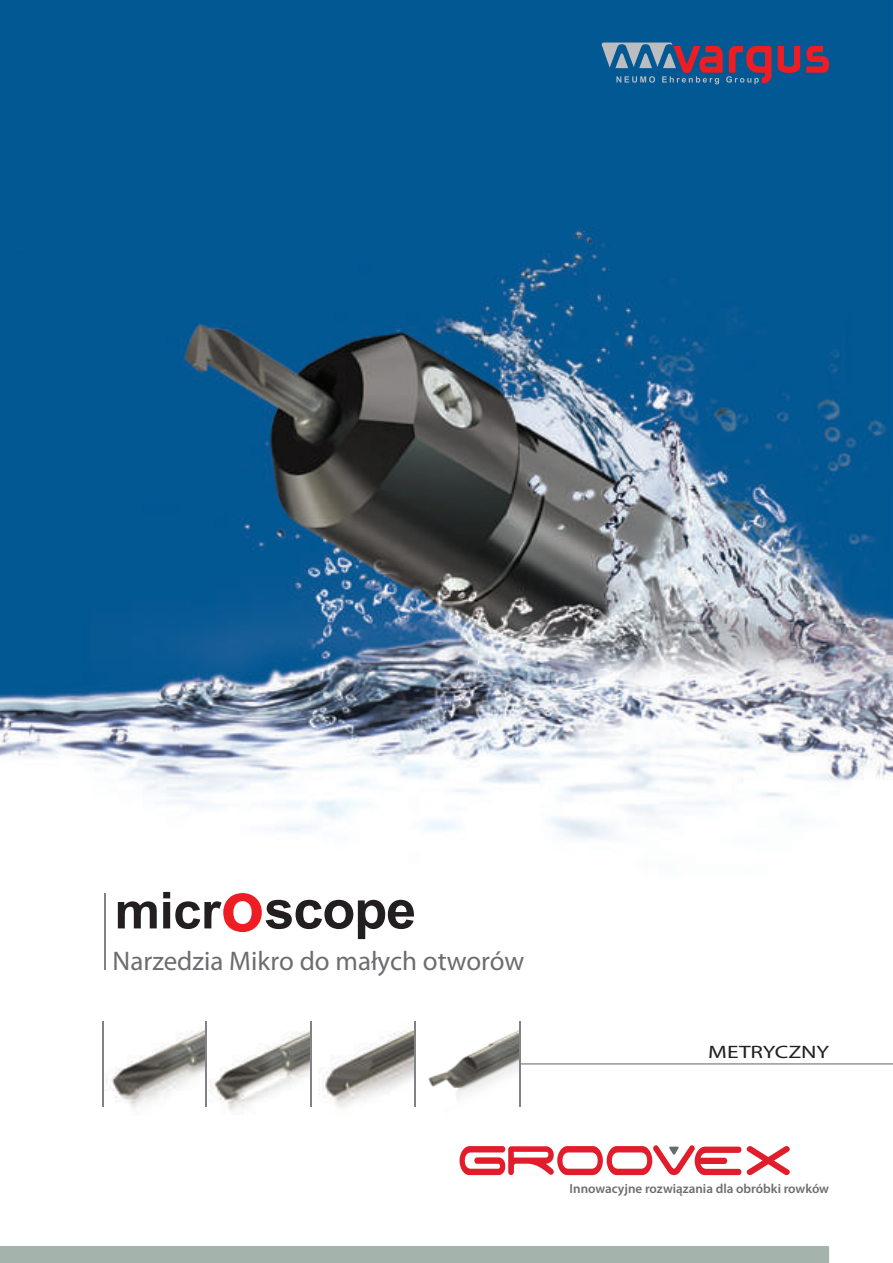
<style>
.page{position:relative;width:893px;height:1263px;background:#fff}
.page>*{position:absolute;margin:0;border:0;box-sizing:border-box;transform-origin:0 0}
.t1{font:700 54px "Arial";letter-spacing:-.02em;color:#231f20}
.t2{font:27px "Myriad Pro";color:#6c6d70}
.t3{font:18px "Myriad Pro";color:#231f20;scale:1.3 1}
.t4{font:600 13.05px "Myriad Pro";color:#6c6d70}
.s1{font-size:51px}
.s2{font-size:72px;color:#ee1d23}
</style>
<div class="page">
<img style="left:0;top:0;width:893px;height:1176px">
<img style="left:105px;top:1020px;width:102px;height:108px">
<img style="left:209px;top:1020px;width:102px;height:108px">
<img style="left:319px;top:1020px;width:96px;height:108px">
<img style="left:422px;top:1020px;width:97px;height:108px">
<svg style="left:778px;top:46px;width:22px;height:27px"></svg>
<svg style="left:806px;top:46px;width:23px;height:27px"></svg>
<svg style="left:602px;top:43px;width:169px;height:41px;background:#575d82"></svg>
<hr style="left:104px;top:894px;width:2px;height:76px;background:#808285">
<hr style="left:311px;top:1021px;width:1px;height:86px;background:#808285">
<hr style="left:102px;top:1021px;width:1px;height:86px;background:#808285">
<hr style="left:206px;top:1021px;width:1px;height:86px;background:#808285">
<hr style="left:414px;top:1021px;width:2px;height:86px;background:#808285">
<hr style="left:519px;top:1021px;width:1px;height:86px;background:#808285">
<hr style="left:520px;top:1063px;width:373px;height:1px;background:#808285">
<svg style="left:460px;top:1145px;width:330px;height:30px"></svg>
<div style="left:0;top:1246px;width:829px;height:17px;background:#a4b3ab"></div>
<h1 class="t1" style="left:115px;top:874px;width:303px"><span class="s1">micr</span><span class="s2">o</span>scope</h1>
<h2 class="t2" style="left:113px;top:944px;width:413px">Narzedzia Mikro do małych otworów</h2>
<h3 class="t3" style="left:708px;top:1041px;width:94px">METRYCZNY</h3>
<p class="t4" style="left:570px;top:1180px;width:261px">Innowacyjne rozwiązania dla obróbki rowków</p>
</div>
